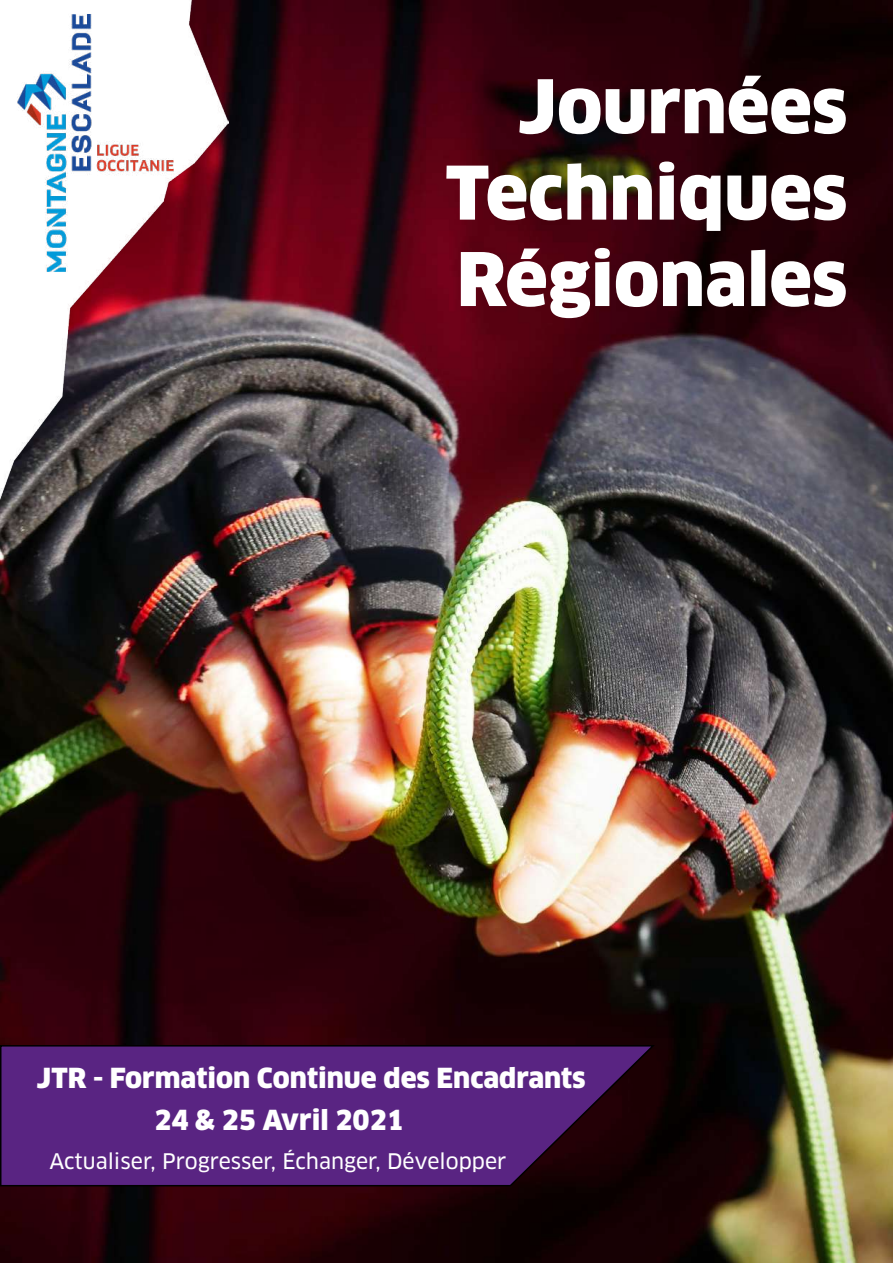
<style>
.page{position:relative;width:893px;height:1263px;background:#fff}
.page>*{position:absolute;margin:0;border:0;box-sizing:border-box;transform-origin:0 0}
.t1{font:900 72px/86.4px "Clan OT";color:#fff;text-align:justify}
.t2{font:900 27px "Clan OT";color:#fff}
.t3{font:21px "Clan OT News";color:#fff}
</style>
<div class="page">
<img style="left:0;top:0;width:893px;height:1263px">
<img style="left:0;top:0;width:229px;height:502px">
<img style="left:0;top:1px;width:203px;height:284px">
<svg style="left:0;top:1044px;width:655px;height:143px;background:#4f1e6f"></svg>
<h1 class="t1" style="left:446px;top:64px;width:403px;text-indent:72px">Journées Techniques Régionales</h1>
<p class="t2" style="left:36px;top:1062px;width:551px">JTR - Formation Continue des Encadrants</p>
<p class="t2" style="left:154px;top:1104px;width:251px">24 &amp; 25 Avril 2021</p>
<p class="t3" style="left:50px;top:1149px;width:458px">Actualiser, Progresser, Échanger, Développer</p>
</div>
